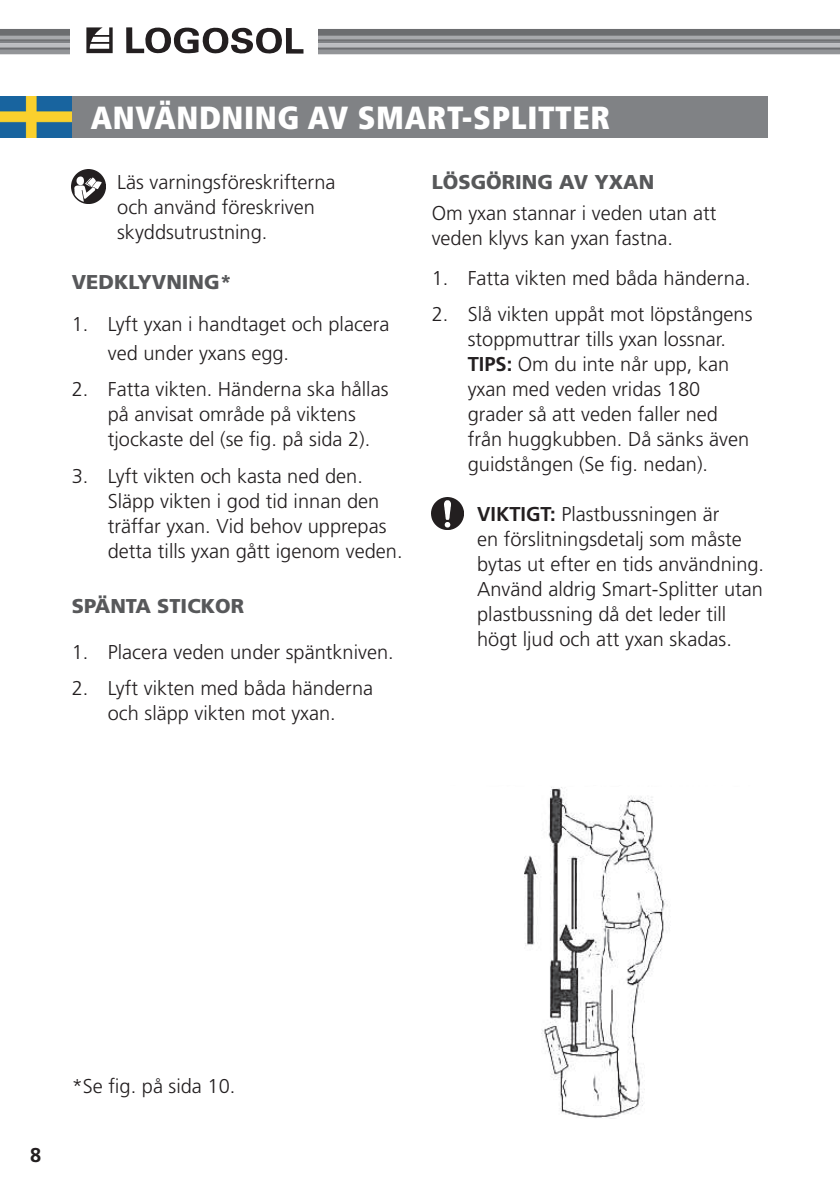
<style>
.page{position:relative;width:840px;height:1191px;background:#fff}
.page>*{position:absolute;margin:0;border:0;box-sizing:border-box;transform-origin:0 0}
.t1{font:900 condensed 32px "Frutiger LT Std";letter-spacing:.02em;color:#fff}
.t2{font:300 20px/25px "Frutiger LT Std";color:#231f20}
.t3{font:900 20px "Frutiger LT Std";color:#57585a}
.t4{font:700 20px "Frutiger LT Std";color:#231f20}
.s1{font-weight:700}
</style>
<div class="page">
<div style="left:0;top:29px;width:839px;height:7px;background:#6c6d70"></div>
<svg style="left:0;top:36px;width:839px;height:4px;background:#9fa0a4"></svg>
<hr style="left:0;top:40px;width:839px;height:1px;background:#57585a">
<hr style="left:0;top:41px;width:839px;height:2px;background:#808285">
<div style="left:0;top:43px;width:839px;height:5px;background:#bcbdc0"></div>
<div style="left:0;top:49px;width:839px;height:5px;background:#939598"></div>
<hr style="left:0;top:47px;width:839px;height:3px;background:#6c6d70">
<div style="left:70px;top:0;width:247px;height:75px;background:#fff"></div>
<svg style="left:126px;top:27px;width:177px;height:27px"></svg>
<svg style="left:86px;top:27px;width:27px;height:26px"></svg>
<img style="left:72px;top:170px;width:34px;height:34px">
<img style="left:431px;top:497px;width:32px;height:32px">
<div style="left:0;top:96px;width:767px;height:42px;background:#808285"></div>
<img style="left:0;top:96px;width:72px;height:42px">
<h1 class="t1" style="left:91px;top:98px;width:520px">ANVÄNDNING AV SMART-SPLITTER</h1>
<p class="t2" style="left:117px;top:170px;width:220px">Läs varningsföreskrifterna och använd föreskriven skyddsutrustning.</p>
<p class="t3" style="left:72px;top:270px;width:162px">VEDKLYVNING*</p>
<p class="t2" style="left:108px;top:310px;width:283px;line-height:28.8px;text-indent:-36px">1. Lyft yxan i handtaget och placera ved under yxans egg.</p>
<p class="t2" style="left:108px;top:377px;width:282px;text-indent:-36px">2. Fatta vikten. Händerna ska hållas på anvisat område på viktens tjockaste del (se fig. på sida 2).</p>
<p class="t2" style="left:108px;top:463px;width:296px;text-indent:-36px">3. Lyft vikten och kasta ned den.<br>Släpp vikten i god tid innan den träffar yxan. Vid behov upprepas detta tills yxan gått igenom veden.</p>
<p class="t3" style="left:72px;top:594px;width:174px">SPÄNTA STICKOR</p>
<p class="t2" style="left:72px;top:640px;width:323px">1. Placera veden under späntkniven.</p>
<p class="t2" style="left:72px;top:676px;width:303px;text-align:center">2. Lyft vikten med båda händerna och släpp vikten mot yxan.</p>
<p class="t3" style="left:431px;top:170px;width:224px">LÖSGÖRING AV YXAN</p>
<p class="t2" style="left:431px;top:200px;width:286px">Om yxan stannar i veden utan att veden klyvs kan yxan fastna.</p>
<p class="t2" style="left:431px;top:266px;width:320px">1. Fatta vikten med båda händerna.</p>
<p class="t2" style="left:467px;top:302px;width:286px;text-indent:-36px">2. Slå vikten uppåt mot löpstångens stoppmuttrar tills yxan lossnar.<br><span class="s1">TIPS:</span> Om du inte når upp, kan yxan med veden vridas 180 grader så att veden faller ned från huggkubben. Då sänks även guidstången (Se fig. nedan).</p>
<p class="t2" style="left:477px;top:502px;width:288px"><span class="s1">VIKTIGT:</span> Plastbussningen är<br>en förslitningsdetalj som måste bytas ut efter en tids användning.<br>Använd aldrig Smart-Splitter utan plastbussning då det leder till högt ljud och att yxan skadas.</p>
<p class="t4" style="left:30px;top:1143px;width:13px">8</p>
<p class="t2" style="left:72px;top:1073px;width:165px">*Se fig. på sida 10.</p>
</div>
